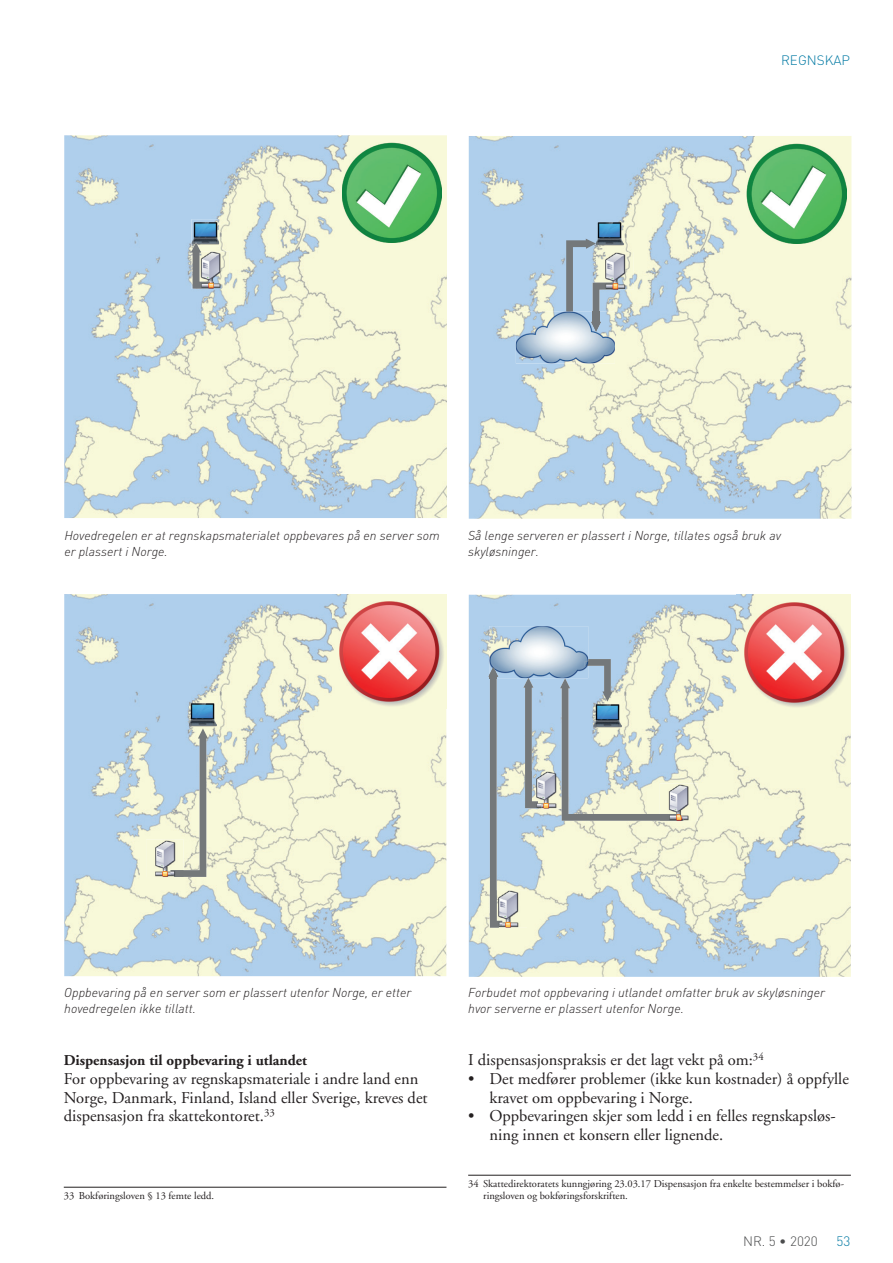
<style>
.page{position:relative;width:893px;height:1263px;background:#fff}
.page>*{position:absolute;margin:0;border:0;box-sizing:border-box;transform-origin:0 0}
.t1{font:16.5px/18.8px "Adobe Garamond";color:#231f20}
.t2{font:700 15px "Adobe Garamond";color:#231f20}
.t3{font:300 13.5px "DIN";color:#0079a3}
.t4{font:300 13.5px "DIN";color:#4b4c4d}
.t5{font:italic 300 12.75px/15.8px "DIN";color:#231f20}
.t6{font:10.5px/12px "Adobe Garamond";color:#231f20}
</style>
<div class="page">
<hr style="left:64px;top:1187px;width:382px;height:1px;background:#231f20">
<hr style="left:468px;top:1175px;width:383px;height:1px;background:#231f20">
<img style="left:64px;top:135px;width:383px;height:383px">
<img style="left:192px;top:219px;width:27px;height:28px">
<img style="left:192px;top:251px;width:37px;height:38px">
<svg style="left:191px;top:242px;width:23px;height:46px"></svg>
<img style="left:342px;top:143px;width:99px;height:99px">
<img style="left:64px;top:594px;width:382px;height:382px">
<img style="left:189px;top:701px;width:28px;height:27px">
<img style="left:332px;top:594px;width:115px;height:115px">
<img style="left:146px;top:839px;width:25px;height:38px">
<svg style="left:171px;top:728px;width:37px;height:149px;background:#bdc9c7"></svg>
<img style="left:469px;top:136px;width:382px;height:383px">
<img style="left:596px;top:220px;width:28px;height:27px">
<img style="left:618px;top:252px;width:16px;height:38px">
<img style="left:747px;top:143px;width:99px;height:100px">
<img style="left:516px;top:311px;width:99px;height:52px">
<svg style="left:566px;top:239px;width:52px;height:93px;background:#abbac4"></svg>
<img style="left:469px;top:595px;width:382px;height:382px">
<img style="left:737px;top:595px;width:114px;height:115px">
<img style="left:527px;top:771px;width:33px;height:38px">
<img style="left:489px;top:890px;width:38px;height:38px">
<img style="left:683px;top:783px;width:14px;height:38px">
<img style="left:489px;top:626px;width:99px;height:52px">
<svg style="left:523px;top:678px;width:18px;height:130px;background:#9faeb7"></svg>
<svg style="left:488px;top:667px;width:14px;height:260px;background:#97a5b0"></svg>
<svg style="left:560px;top:659px;width:123px;height:162px;background:#bfced0"></svg>
<p class="t3" style="left:781px;top:52px;width:18px">REGN-SKAP</p>
<p class="t5" style="left:64px;top:527px;width:377px">Hovedregelen er at regnskapsmaterialet oppbevares på en server som er plassert i Norge.</p>
<p class="t5" style="left:468px;top:527px;width:314px">Så lenge serveren er plassert i Norge, tillates også bruk av skyløsninger.</p>
<p class="t5" style="left:64px;top:984px;width:349px">Oppbevaring på en server som er plassert utenfor Norge, er etter hovedregelen ikke tillatt.</p>
<p class="t2" style="left:64px;top:1052px;width:245px">Dispensasjon til oppbevaring i utlandet</p>
<p class="t1" style="left:64px;top:1070px;width:365px">For oppbevaring av regnskapsmateriale i andre land enn<br>Norge, Danmark, Finland, Island eller Sverige, kreves det dispensasjon fra skattekontoret.<sup>33</sup></p>
<p class="t6" style="left:64px;top:1190px;width:152px">33 Bokføringsloven § 13 femte ledd.</p>
<p class="t5" style="left:468px;top:984px;width:358px">Forbudet mot oppbevaring i utlandet omfatter bruk av skyløsninger hvor serverne er plassert utenfor Norge.</p>
<p class="t1" style="left:468px;top:1051px;width:297px">I dispensasjonspraksis er det lagt vekt på om:<sup>34</sup></p>
<p class="t1" style="left:489px;top:1070px;width:361px;text-indent:-21px">• Det medfører problemer (ikke kun kostnader) å oppfylle kravet om oppbevaring i Norge.</p>
<p class="t1" style="left:489px;top:1107px;width:348px;text-indent:-21px">• Oppbevaringen skjer som ledd i en felles regnskapsløs&shy;ning innen et konsern eller lignende.</p>
<p class="t6" style="left:483px;top:1178px;width:362px;text-indent:-15px">34 Skattedirektoratets kunngjøring 23.03.17 Dispensasjon fra enkelte bestemmelser i bokfø&shy;ringsloven og bokføringsforskriften.</p>
<p class="t4" style="left:743px;top:1232px;width:76px">NR. 5 • 2020</p>
<p class="t3" style="left:836px;top:1232px;width:16px">53</p>
</div>
